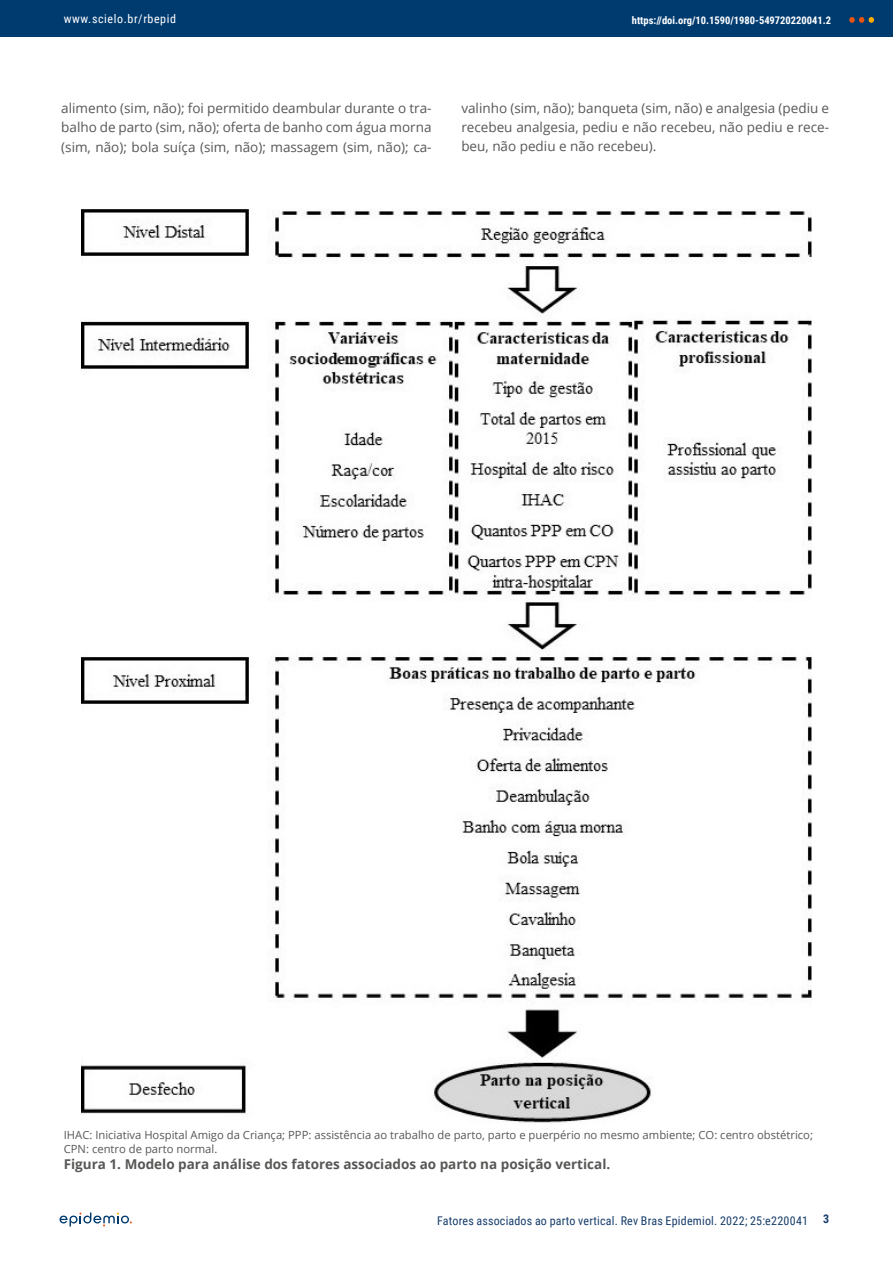
<style>
.page{position:relative;width:893px;height:1263px;background:#fff}
.page>*{position:absolute;margin:0;border:0;box-sizing:border-box;transform-origin:0 0}
.t1{font:13.5px/19.5px "Open Sans";color:#575756;text-align:justify}
.t2{font:700 13.5px "Open Sans";color:#575756}
.t3{font:12px "Roboto Condensed";letter-spacing:.015em;color:#173d6b}
.t4{font:12px "Roboto Condensed";letter-spacing:.05em;color:#fff}
.t5{font:700 12px "Roboto Condensed";color:#173d6b}
.t6{font:11.25px/13.5px "Open Sans";color:#575756}
.t7{font:700 10.5px "Roboto Condensed";color:#fff}
</style>
<div class="page">
<div style="left:0;top:0;width:893px;height:36px;background:#003b70"></div>
<svg style="left:849px;top:17px;width:25px;height:6px"></svg>
<svg style="left:60px;top:1212px;width:72px;height:14px"></svg>
<img style="left:81px;top:209px;width:730px;height:914px">
<p class="t4" style="left:64px;top:10px;width:114px">www.scielo.br/rbepid</p>
<p class="t7" style="left:632px;top:12px;width:201px">https://doi.org/10.1590/1980-549720220041.2</p>
<p class="t1" style="left:61px;top:98px;width:372px">alimento (sim, não); foi permitido deambular durante o tra&shy;balho de parto (sim, não); oferta de banho com água morna (sim, não); bola suíça (sim, não); massagem (sim, não); ca-</p>
<p class="t1" style="left:461px;top:97px;width:369px">valinho (sim, não); banqueta (sim, não) e analgesia (pediu e recebeu analgesia, pediu e não recebeu, não pediu e rece&shy;beu, não pediu e não recebeu).</p>
<p class="t6" style="left:64px;top:1128px;width:751px">IHAC: Iniciativa Hospital Amigo da Criança; PPP: assistência ao trabalho de parto, parto e puerpério no mesmo ambiente; CO: centro obstétrico;<br>CPN: centro de parto normal.</p>
<p class="t2" style="left:64px;top:1155px;width:548px">Figura 1. Modelo para análise dos fatores associados ao parto na posição vertical.</p>
<p class="t3" style="left:437px;top:1212px;width:372px">Fatores associados ao parto vertical. Rev Bras Epidemiol. 2022; 25:e220041</p>
<p class="t5" style="left:823px;top:1211px;width:8px">3</p>
</div>
